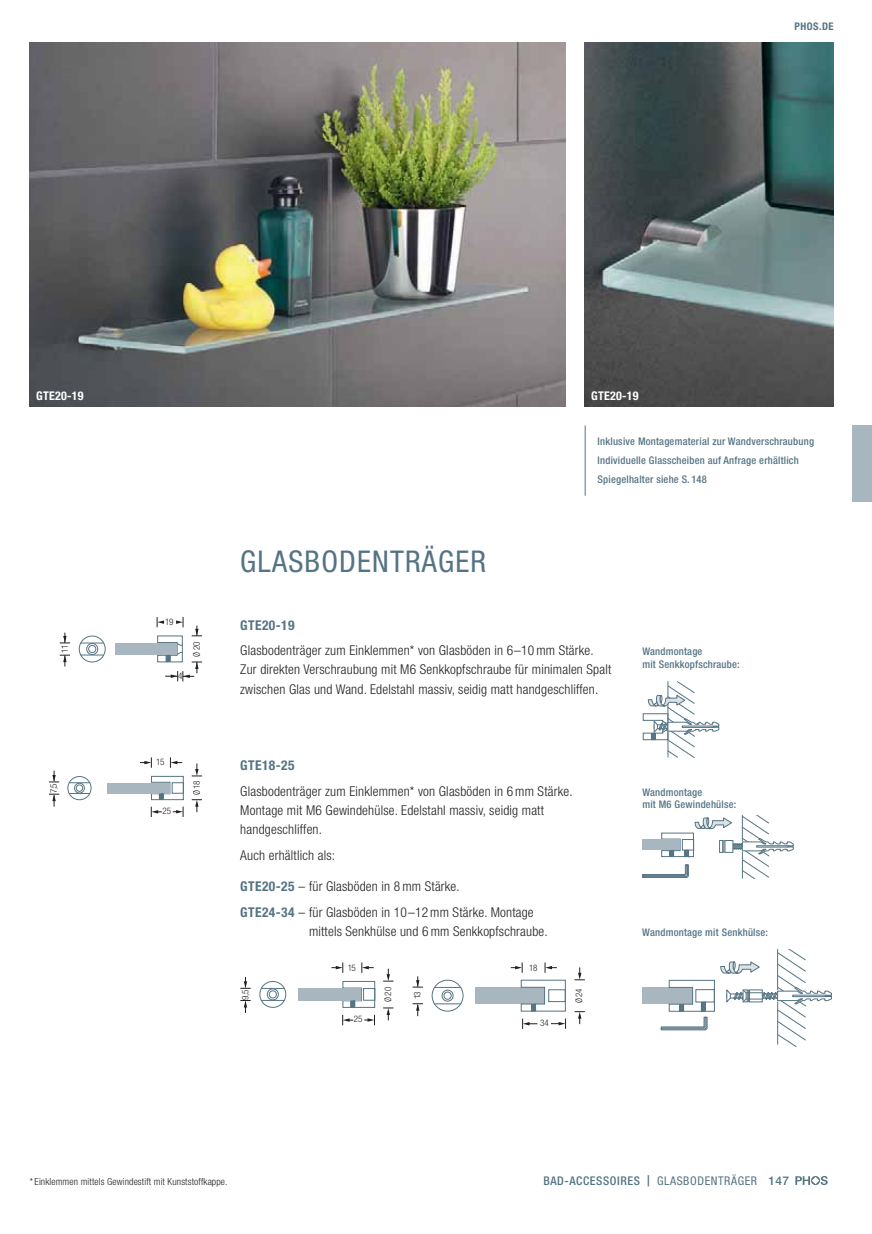
<style>
.page{position:relative;width:872px;height:1234px;background:#fff}
.page>*{position:absolute;margin:0;border:0;box-sizing:border-box;transform-origin:0 0}
.t1{font:condensed 30px "Helvetica Neue LT Std";letter-spacing:.04em;color:#557483}
.t2{font:300 condensed 13.5px/19.2px "Helvetica Neue LT Std";letter-spacing:.015em;color:#231f20}
.t3{font:700 condensed 13.5px "Helvetica Neue LT Std";letter-spacing:.03em;color:#557483}
.t4{font:500 condensed 12px "Helvetica Neue LT Std";letter-spacing:.05em;color:#557483}
.t5{font:700 condensed 12px "Helvetica Neue LT Std";letter-spacing:.02em;color:#fff}
.t6{font:500 12px "Helvetica Neue LT Std";color:#557483}
.t7{font:500 condensed 10.5px/19.2px "Helvetica Neue LT Std";letter-spacing:.02em;color:#557483}
.t8{font:700 condensed 10.5px "Helvetica Neue LT Std";letter-spacing:.05em;color:#557483}
.t9{font:300 condensed 9.75px "Helvetica Neue LT Std";letter-spacing:.015em;color:#231f20}
.t10{font:300 condensed 9px "Helvetica Neue LT Std";color:#231f20}
.s1{font-weight:700;color:#557483}
.s2{font-stretch:normal;font-size:11.25px}
.s3{font-weight:400}
</style>
<div class="page">
<img style="left:585px;top:43px;width:248px;height:363px">
<img style="left:30px;top:43px;width:536px;height:363px">
<div style="left:259px;top:980px;width:27px;height:27px;border:1px solid #557483;border-radius:50%"></div>
<svg style="left:261px;top:987px;width:23px;height:1px"></svg>
<svg style="left:261px;top:999px;width:23px;height:1px"></svg>
<svg style="left:240px;top:977px;width:11px;height:11px"></svg>
<svg style="left:240px;top:1000px;width:11px;height:12px"></svg>
<div style="left:267px;top:988px;width:12px;height:12px;border:1px solid #557483;border-radius:50%"></div>
<div style="left:269px;top:990px;width:8px;height:8px;border:1px solid #557483;border-radius:50%"></div>
<div style="left:298px;top:988px;width:63px;height:12px;background:#a7b6bf"></div>
<svg style="left:361px;top:962px;width:12px;height:10px"></svg>
<svg style="left:383px;top:968px;width:10px;height:13px"></svg>
<svg style="left:331px;top:962px;width:12px;height:10px"></svg>
<svg style="left:383px;top:1007px;width:10px;height:13px"></svg>
<svg style="left:342px;top:1015px;width:11px;height:10px"></svg>
<svg style="left:364px;top:1014px;width:11px;height:10px"></svg>
<svg style="left:342px;top:981px;width:34px;height:26px"></svg>
<svg style="left:49px;top:770px;width:10px;height:12px"></svg>
<svg style="left:49px;top:793px;width:10px;height:13px"></svg>
<div style="left:67px;top:776px;width:24px;height:24px;border:1px solid #557483;border-radius:50%"></div>
<svg style="left:69px;top:782px;width:21px;height:1px"></svg>
<svg style="left:69px;top:793px;width:21px;height:1px"></svg>
<div style="left:74px;top:782px;width:11px;height:11px;border:1px solid #557483;border-radius:50%"></div>
<div style="left:76px;top:784px;width:7px;height:7px;border:1px solid #557483;border-radius:50%"></div>
<svg style="left:170px;top:757px;width:12px;height:10px"></svg>
<svg style="left:192px;top:763px;width:10px;height:13px"></svg>
<svg style="left:140px;top:757px;width:12px;height:10px"></svg>
<svg style="left:192px;top:799px;width:10px;height:13px"></svg>
<svg style="left:151px;top:806px;width:11px;height:10px"></svg>
<svg style="left:173px;top:806px;width:11px;height:10px"></svg>
<div style="left:107px;top:782px;width:62px;height:11px;background:#a7b6bf"></div>
<svg style="left:151px;top:775px;width:33px;height:25px"></svg>
<svg style="left:545px;top:962px;width:12px;height:10px"></svg>
<svg style="left:574px;top:967px;width:11px;height:13px"></svg>
<svg style="left:511px;top:962px;width:12px;height:10px"></svg>
<svg style="left:574px;top:1011px;width:11px;height:12px"></svg>
<svg style="left:522px;top:1018px;width:15px;height:10px"></svg>
<svg style="left:551px;top:1018px;width:15px;height:10px"></svg>
<div style="left:474px;top:987px;width:70px;height:16px;background:#a7b6bf"></div>
<div style="left:432px;top:979px;width:31px;height:32px;border:1px solid #557483;border-radius:50%"></div>
<svg style="left:434px;top:1003px;width:27px;height:1px"></svg>
<div style="left:442px;top:989px;width:11px;height:12px;border:1px solid #557483;border-radius:50%"></div>
<div style="left:443px;top:991px;width:8px;height:8px;border:1px solid #557483;border-radius:50%"></div>
<svg style="left:520px;top:979px;width:46px;height:32px"></svg>
<svg style="left:412px;top:976px;width:11px;height:11px"></svg>
<svg style="left:412px;top:1003px;width:11px;height:12px"></svg>
<svg style="left:642px;top:681px;width:77px;height:76px"></svg>
<svg style="left:642px;top:815px;width:151px;height:64px"></svg>
<div style="left:642px;top:987px;width:50px;height:16px;background:#a7b6bf"></div>
<svg style="left:660px;top:949px;width:171px;height:97px"></svg>
<div style="left:79px;top:635px;width:27px;height:27px;border:1px solid #557483;border-radius:50%"></div>
<svg style="left:81px;top:642px;width:23px;height:1px"></svg>
<svg style="left:81px;top:654px;width:23px;height:1px"></svg>
<div style="left:86px;top:643px;width:12px;height:11px;border:1px solid #557483;border-radius:50%"></div>
<div style="left:88px;top:645px;width:8px;height:8px;border:1px solid #557483;border-radius:50%"></div>
<svg style="left:60px;top:632px;width:10px;height:11px"></svg>
<svg style="left:60px;top:654px;width:10px;height:12px"></svg>
<div style="left:115px;top:642px;width:62px;height:12px;background:#a7b6bf"></div>
<svg style="left:157px;top:617px;width:45px;height:64px"></svg>
<hr style="left:585px;top:425px;width:1px;height:70px;background:#557483">
<svg style="left:795px;top:1176px;width:32px;height:8px"></svg>
<div style="left:853px;top:425px;width:19px;height:77px;background:#a7b6bf"></div>
<p class="t8" style="left:794px;top:20px;width:41px">PHOS.DE</p>
<p class="t5" style="left:36px;top:389px;width:49px">GTE20-19</p>
<p class="t5" style="left:591px;top:389px;width:49px">GTE20-19</p>
<p class="t7" style="left:597px;top:432px;width:218px">Inklusive Montagematerial zur Wandverschraubung<br>Individuelle Glasscheiben auf Anfrage erhältlich<br>Spiegelhalter siehe S. 148</p>
<h1 class="t1" style="left:240px;top:551px;width:247px">GLASBODENTRÄGER</h1>
<p class="t10" style="left:61px;top:653px;width:10px;rotate:-90deg">11</p>
<p class="t10" style="left:165px;top:618px;width:10px">19</p>
<p class="t10" style="left:178px;top:672px;width:6px">4</p>
<p class="t10" style="left:193px;top:656px;width:17px;rotate:-90deg">Ø 20</p>
<p class="t3" style="left:240px;top:617px;width:56px">GTE20-19</p>
<p class="t2" style="left:240px;top:642px;width:372px">Glasbodenträger zum Einklemmen* von Glasböden in 6 –10 mm Stärke.<br>Zur direkten Verschraubung mit M6 Senkkopfschraube für minimalen Spalt zwischen Glas und Wand. Edelstahl massiv, seidig matt handgeschliffen.</p>
<p class="t7" style="left:642px;top:646px;width:99px;line-height:12.8px">Wandmontage<br>mit Senkkopfschraube:</p>
<p class="t10" style="left:51px;top:793px;width:11px;rotate:-90deg">7,5</p>
<p class="t10" style="left:156px;top:758px;width:10px">15</p>
<p class="t10" style="left:162px;top:807px;width:10px">25</p>
<p class="t10" style="left:193px;top:795px;width:17px;rotate:-90deg">Ø 18</p>
<p class="t3" style="left:240px;top:757px;width:56px">GTE18-25</p>
<p class="t2" style="left:240px;top:782px;width:334px">Glasbodenträger zum Einklemmen* von Glasböden in 6 mm Stärke.<br>Montage mit M6 Gewindehülse. Edelstahl massiv, seidig matt handgeschliffen.</p>
<p class="t2" style="left:240px;top:846px;width:96px">Auch erhältlich als:</p>
<p class="t2" style="left:240px;top:875px;width:295px;line-height:25.5px"><span class="s1">GTE20-25</span> – für Glasböden in 8 mm Stärke.<br><span class="s1">GTE24-34</span> – für Glasböden in 10 –12 mm Stärke. Montage</p>
<p class="t2" style="left:309px;top:923px;width:240px">mittels Senkhülse und 6 mm Senkkopfschraube.</p>
<p class="t7" style="left:642px;top:786px;width:95px;line-height:12.8px">Wandmontage<br>mit M6 Gewindehülse:</p>
<p class="t7" style="left:642px;top:923px;width:127px">Wandmontage mit Senkhülse:</p>
<p class="t10" style="left:348px;top:963px;width:10px">15</p>
<p class="t10" style="left:529px;top:963px;width:10px">18</p>
<p class="t10" style="left:242px;top:999px;width:11px;rotate:-90deg">9,5</p>
<p class="t10" style="left:385px;top:1001px;width:17px;rotate:-90deg">Ø 20</p>
<p class="t10" style="left:414px;top:999px;width:10px;rotate:-90deg">13</p>
<p class="t10" style="left:576px;top:1003px;width:17px;rotate:-90deg">Ø 24</p>
<p class="t10" style="left:354px;top:1015px;width:10px">25</p>
<p class="t10" style="left:540px;top:1019px;width:10px">34</p>
<p class="t9" style="left:30px;top:1177px;width:199px">* Einklemmen mittels Gewindestift mit Kunststoffkappe.</p>
<p class="t4" style="left:543px;top:1176px;width:215px">BAD-ACCESSOIRES <span class="s2">|</span> <span class="s3">GLASBODENTRÄGER</span></p>
<p class="t6" style="left:768px;top:1173px;width:22px">147</p>
</div>
